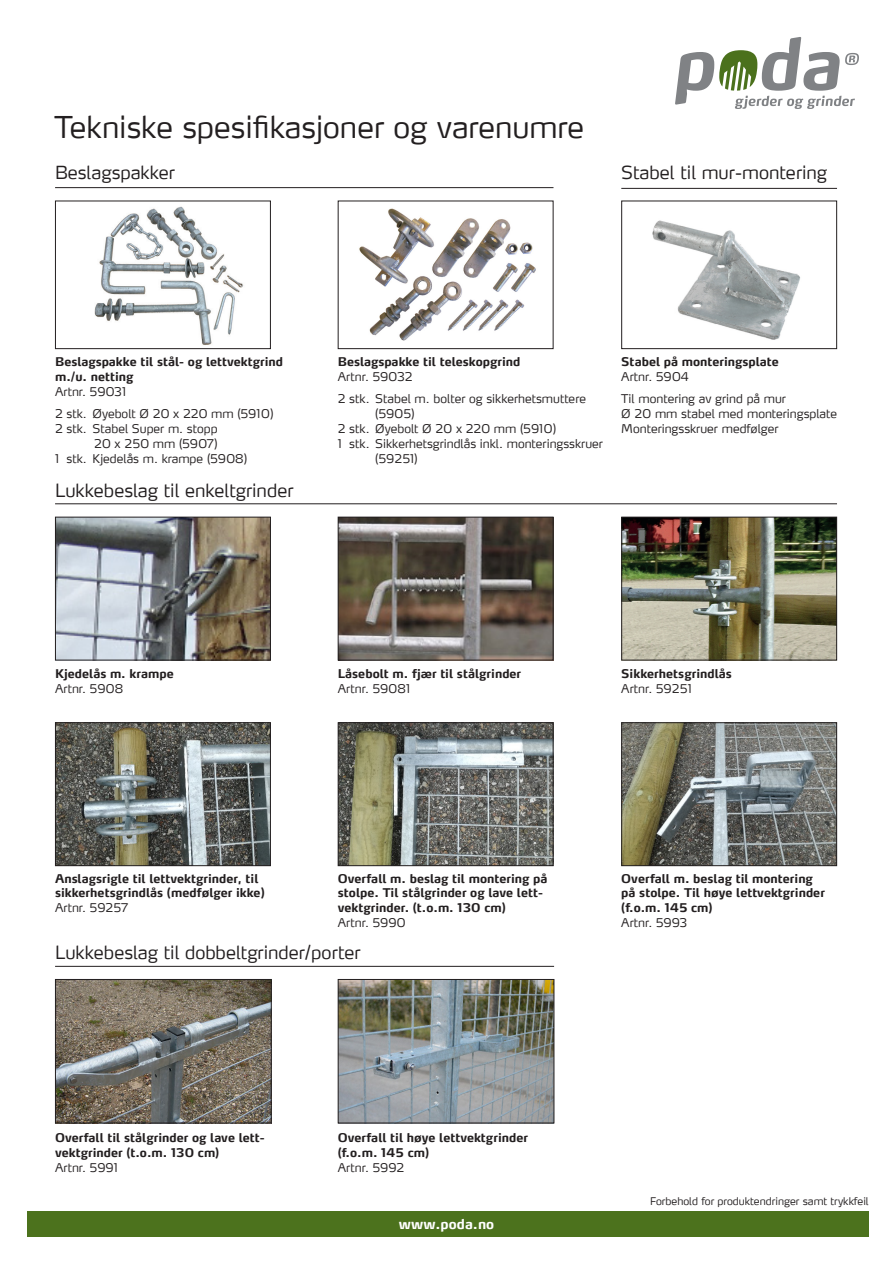
<style>
.page{position:relative;width:893px;height:1263px;background:#fff}
.page>*{position:absolute;margin:0;border:0;box-sizing:border-box;transform-origin:0 0}
.t1{font:300 30px "Max LF";color:#231f20}
.t2{font:300 18px "Max LF";color:#231f20}
.t3{font:700 13.5px "Max";letter-spacing:.005em;color:#fff}
.t4{font:700 12px/14.4px "Max LF";color:#231f20}
.t5{font:300 12px/15px "Max LF";color:#231f20}
.t6{font:300 12px "Max LF";letter-spacing:.02em;color:#231f20}
.t7{font:300 10.5px "Max";color:#231f20}
</style>
<div class="page">
<div style="left:27px;top:1211px;width:842px;height:26px;background:#4c721d"></div>
<svg style="left:675px;top:37px;width:184px;height:72px"></svg>
<img style="left:359px;top:208px;width:177px;height:133px">
<div style="left:338px;top:201px;width:215px;height:148px;border:1px solid #231f20"></div>
<img style="left:94px;top:206px;width:150px;height:139px">
<div style="left:55px;top:201px;width:216px;height:148px;border:1px solid #231f20"></div>
<img style="left:57px;top:981px;width:213px;height:140px">
<div style="left:55px;top:979px;width:217px;height:144px;border:1px solid #231f20"></div>
<img style="left:340px;top:981px;width:212px;height:140px">
<div style="left:338px;top:979px;width:216px;height:144px;border:1px solid #231f20"></div>
<img style="left:57px;top:519px;width:212px;height:139px">
<div style="left:55px;top:517px;width:216px;height:143px;border:1px solid #231f20"></div>
<img style="left:340px;top:519px;width:211px;height:139px">
<div style="left:338px;top:517px;width:215px;height:143px;border:1px solid #231f20"></div>
<img style="left:57px;top:724px;width:212px;height:140px">
<div style="left:55px;top:722px;width:216px;height:144px;border:1px solid #231f20"></div>
<img style="left:340px;top:724px;width:211px;height:140px">
<div style="left:338px;top:722px;width:215px;height:144px;border:1px solid #231f20"></div>
<img style="left:623px;top:724px;width:212px;height:140px">
<div style="left:621px;top:722px;width:216px;height:144px;border:1px solid #231f20"></div>
<img style="left:623px;top:519px;width:212px;height:139px">
<div style="left:621px;top:517px;width:216px;height:143px;border:1px solid #231f20"></div>
<img style="left:652px;top:220px;width:148px;height:120px">
<div style="left:621px;top:201px;width:216px;height:148px;border:1px solid #231f20"></div>
<hr style="left:55px;top:187px;width:498px;height:1px;background:#231f20">
<hr style="left:621px;top:188px;width:216px;height:1px;background:#231f20">
<hr style="left:55px;top:503px;width:782px;height:1px;background:#231f20">
<hr style="left:55px;top:966px;width:499px;height:1px;background:#231f20">
<p class="t1" style="left:54px;top:108px;width:531px">Tekniske spesifikasjoner og varenumre</p>
<p class="t2" style="left:55px;top:161px;width:121px">Beslagspakker</p>
<p class="t2" style="left:621px;top:161px;width:207px">Stabel til mur-montering</p>
<p class="t4" style="left:55px;top:354px;width:230px">Beslagspakke til stål- og lettvektgrind</p>
<p class="t4" style="left:55px;top:369px;width:80px">m./u. netting</p>
<p class="t5" style="left:55px;top:384px;width:73px">Artnr. 59031</p>
<p class="t5" style="left:55px;top:406px;width:220px">2 stk. Øyebolt Ø 20 x 220 mm (5910)</p>
<p class="t5" style="left:55px;top:421px;width:164px">2 stk. Stabel Super m. stopp</p>
<p class="t6" style="left:94px;top:436px;width:125px">20 x 250 mm (5907)</p>
<p class="t5" style="left:55px;top:451px;width:194px">1 stk. Kjedelås m. krampe (5908)</p>
<p class="t2" style="left:55px;top:479px;width:240px">Lukkebeslag til enkeltgrinder</p>
<p class="t4" style="left:338px;top:354px;width:184px">Beslagspakke til teleskopgrind</p>
<p class="t5" style="left:338px;top:369px;width:76px">Artnr. 59032</p>
<p class="t5" style="left:338px;top:391px;width:250px">2 stk. Stabel m. bolter og sikkerhetsmuttere</p>
<p class="t5" style="left:375px;top:406px;width:41px">(5905)</p>
<p class="t5" style="left:338px;top:421px;width:220px">2 stk. Øyebolt Ø 20 x 220 mm (5910)</p>
<p class="t5" style="left:375px;top:436px;width:229px;text-indent:-38px">1 stk. Sikkerhetsgrindlås inkl. monteringsskruer (59251)</p>
<p class="t4" style="left:621px;top:354px;width:159px">Stabel på monteringsplate</p>
<p class="t5" style="left:621px;top:369px;width:69px">Artnr. 5904</p>
<p class="t5" style="left:621px;top:391px;width:166px">Til montering av grind på mur</p>
<p class="t5" style="left:621px;top:406px;width:217px">Ø 20 mm stabel med monteringsplate</p>
<p class="t5" style="left:621px;top:421px;width:159px">Monteringsskruer medfølger</p>
<p class="t4" style="left:55px;top:666px;width:120px">Kjedelås m. krampe</p>
<p class="t5" style="left:55px;top:680px;width:70px">Artnr. 5908</p>
<p class="t4" style="left:338px;top:666px;width:185px">Låsebolt m. fjær til stålgrinder</p>
<p class="t5" style="left:338px;top:680px;width:74px">Artnr. 59081</p>
<p class="t4" style="left:621px;top:666px;width:112px">Sikkerhetsgrindlås</p>
<p class="t5" style="left:621px;top:680px;width:72px">Artnr. 59251</p>
<p class="t4" style="left:55px;top:871px;width:211px">Anslagsrigle til lettvektgrinder, til sikkerhetsgrindlås (medfølger ikke)</p>
<p class="t5" style="left:55px;top:900px;width:75px">Artnr. 59257</p>
<p class="t4" style="left:338px;top:871px;width:211px">Overfall m. beslag til montering på stolpe. Til stålgrinder og lave lett&shy;vektgrinder. (t.o.m. 130 cm)</p>
<p class="t5" style="left:338px;top:914px;width:69px">Artnr. 5990</p>
<p class="t2" style="left:55px;top:941px;width:307px">Lukkebeslag til dobbeltgrinder/porter</p>
<p class="t4" style="left:55px;top:1130px;width:211px">Overfall til stålgrinder og lave lett&shy;vektgrinder (t.o.m. 130 cm)</p>
<p class="t5" style="left:55px;top:1160px;width:64px">Artnr. 5991</p>
<p class="t4" style="left:338px;top:1130px;width:192px">Overfall til høye lettvektgrinder (f.o.m. 145 cm)</p>
<p class="t5" style="left:338px;top:1160px;width:68px">Artnr. 5992</p>
<p class="t3" style="left:399px;top:1215px;width:97px">www.poda.no</p>
<p class="t4" style="left:621px;top:871px;width:205px">Overfall m. beslag til montering på stolpe. Til høye lettvektgrinder (f.o.m. 145 cm)</p>
<p class="t5" style="left:621px;top:914px;width:67px">Artnr. 5993</p>
<p class="t7" style="left:650px;top:1194px;width:220px">Forbehold for produktendringer samt trykkfeil</p>
</div>
